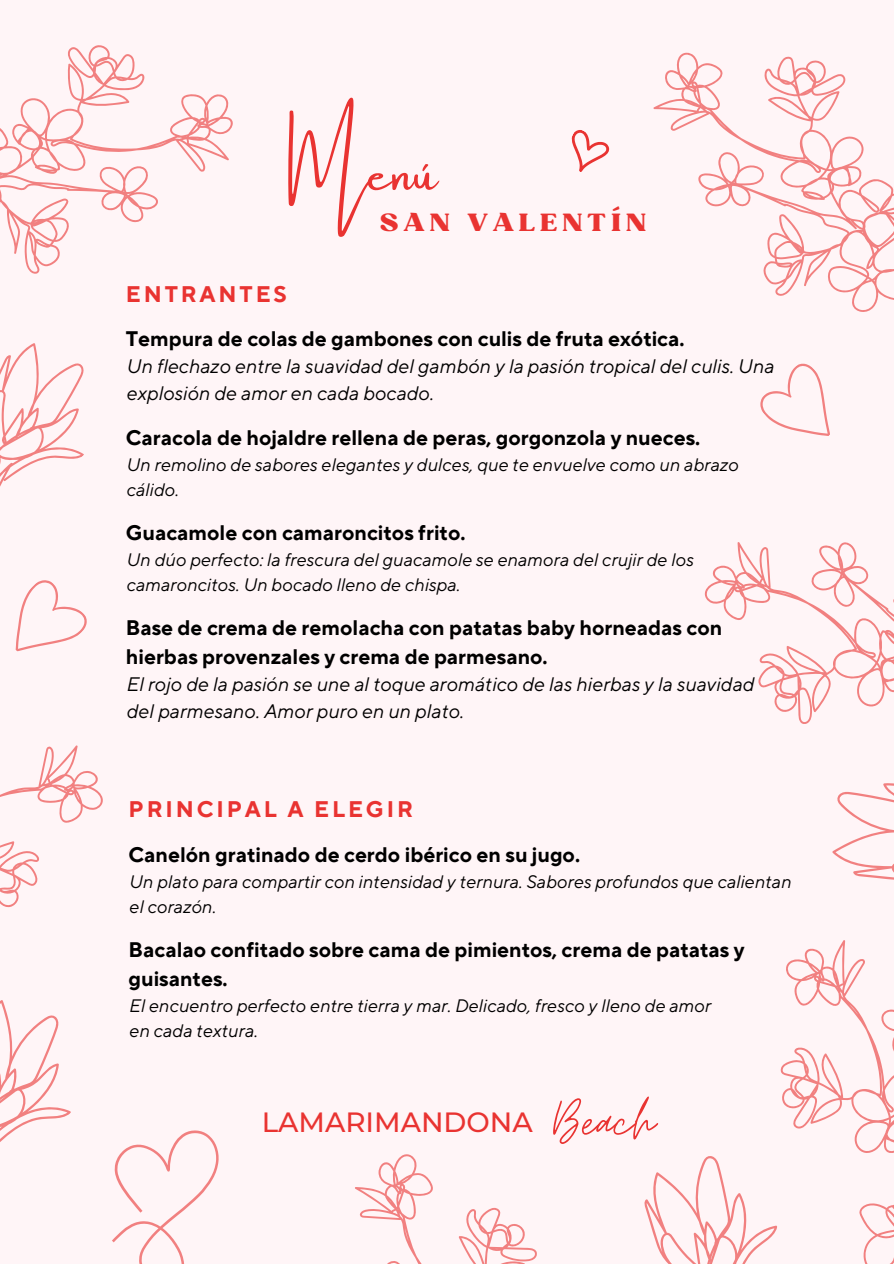
<style>
.page{position:relative;width:894px;height:1264px;background:#fff}
.page>*{position:absolute;margin:0;border:0;box-sizing:border-box;transform-origin:0 0}
.t1{font:64.8px "Moon Time";color:#e93331}
.t2{font:50.4px "Amsterdam One";color:#e93331}
.t3{font:500 27.75px "Montserrat";color:#e93331}
.t4{font:24px "Bugaki";letter-spacing:.19em;color:#e93331}
.t5{font:700 22.5px "TT Norms Pro";letter-spacing:.125em;color:#e93331}
.t6{font:700 21px/29px "TT Norms Pro";color:#000}
.t7{font:italic 19.5px/27px "TT Norms Pro";color:#000}
.t8{font:italic 18px/25px "TT Norms Pro";color:#000}
</style>
<div class="page">
<div style="left:0;top:0;width:893px;height:1263px;background:#fff5f7"></div>
<svg style="left:355px;top:1154px;width:182px;height:109px"></svg>
<svg style="left:704px;top:542px;width:189px;height:182px"></svg>
<svg style="left:653px;top:52px;width:240px;height:260px"></svg>
<svg style="left:644px;top:1172px;width:25px;height:91px"></svg>
<svg style="left:832px;top:783px;width:61px;height:97px"></svg>
<svg style="left:669px;top:940px;width:224px;height:323px"></svg>
<svg style="left:0;top:45px;width:233px;height:229px"></svg>
<svg style="left:0;top:343px;width:87px;height:309px"></svg>
<svg style="left:760px;top:363px;width:70px;height:73px"></svg>
<svg style="left:0;top:745px;width:219px;height:518px"></svg>
<svg style="left:571px;top:130px;width:39px;height:42px"></svg>
<p class="t2" style="left:288px;top:146px;width:151px">Menú</p>
<p class="t4" style="left:380px;top:207px;width:268px">SAN VALENTÍN</p>
<p class="t5" style="left:126px;top:281px;width:162px">ENTRANTES</p>
<p class="t6" style="left:126px;top:325px;width:560px">Tempura de colas de gambones con culis de fruta exótica.</p>
<p class="t7" style="left:126px;top:353px;width:649px">Un flechazo entre la suavidad del gambón y la pasión tropical del culis. Una explosión de amor en cada bocado.</p>
<h2 class="t6" style="left:126px;top:424px;width:575px">Caracola de hojaldre rellena de peras, gorgonzola y nueces.</h2>
<h5 class="t8" style="left:126px;top:453px;width:613px">Un remolino de sabores elegantes y dulces, que te envuelve como un abrazo cálido.</h5>
<h4 class="t6" style="left:126px;top:519px;width:341px">Guacamole con camaroncitos frito.</h4>
<p class="t8" style="left:126px;top:548px;width:568px">Un dúo perfecto: la frescura del guacamole se enamora del crujir de los camaroncitos. Un bocado lleno de chispa.</p>
<h6 class="t6" style="left:126px;top:614px;width:597px">Base de crema de remolacha con patatas baby horneadas con hierbas provenzales y crema de parmesano.</h6>
<h6 class="t7" style="left:126px;top:671px;width:629px">El rojo de la pasión se une al toque aromático de las hierbas y la suavidad del parmesano. Amor puro en un plato.</h6>
<p class="t5" style="left:128px;top:795px;width:286px">PRINCIPAL A ELEGIR</p>
<p class="t6" style="left:128px;top:840px;width:453px">Canelón gratinado de cerdo ibérico en su jugo.</p>
<h6 class="t8" style="left:128px;top:869px;width:663px">Un plato para compartir con intensidad y ternura. Sabores profundos que calientan</h6>
<p class="t8" style="left:128px;top:894px;width:88px">el corazón.</p>
<p class="t6" style="left:128px;top:935px;width:617px">Bacalao confitado sobre cama de pimientos, crema de patatas y guisantes.</p>
<p class="t8" style="left:128px;top:993px;width:583px">El encuentro perfecto entre tierra y mar. Delicado, fresco y lleno de amor en cada textura.</p>
<p class="t3" style="left:261px;top:1105px;width:272px">LAMARIMANDONA</p>
<p class="t1" style="left:553px;top:1082px;width:103px">Beach</p>
</div>
